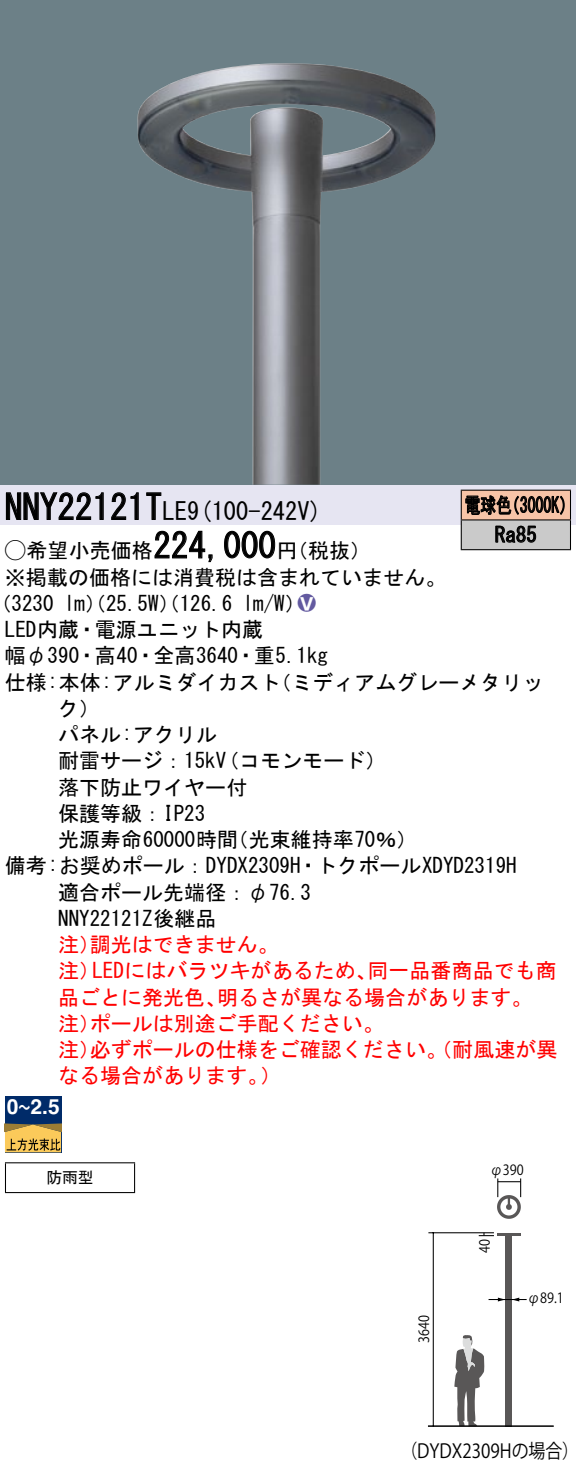
<style>
.page{position:relative;width:576px;height:1474px;background:#fff}
.page>*{position:absolute;margin:0;border:0;box-sizing:border-box;transform-origin:0 0}
.t1{font:35px "MS Gothic";color:#000}
.t2{font:24.5px "MS Gothic";color:#000}
.t3{font:21px/26.6px "MS Gothic";color:#000}
.t4{font:21px/26.2px "MS Gothic";color:#f00}
.t5{font:21px/29.8px "MS Gothic";color:#000;scale:.75 1}
.t6{font:700 21px "Helvetica";color:#fff}
.t7{font:21px "Ford Classification 1";color:#635aa0}
.t8{font:19.25px "Gothic BBB Pro Medium 90 msp RKSJ H";color:#000;scale:.88 1}
.t9{font:17.5px "Gothic MB101 Pro De Bold 90 pv RKSJ H";color:#fff;scale:.8 1}
.t10{font:15.75px "MS Gothic";color:#000}
.t11{font:14px "Gothic BBB Pro Medium 90 msp RKSJ H";color:#000;scale:.9 1}
.s1{font-size:35px}
.s2{font-family:"Ford Classification 1"}
.s3{color:#fff}
.s4{font-family:"Helvetica";font-weight:700;font-size:21px}
</style>
<div class="page">
<div style="left:0;top:0;width:575px;height:485px;background:#6c8087"></div>
<img style="left:137px;top:63px;width:298px;height:422px">
<div style="left:0;top:485px;width:575px;height:40px;background:#e6e5f2"></div>
<svg style="left:6px;top:492px;width:98px;height:28px"></svg>
<svg style="left:111px;top:492px;width:28px;height:28px"></svg>
<svg style="left:146px;top:492px;width:16px;height:28px"></svg>
<svg style="left:154px;top:530px;width:59px;height:33px"></svg>
<svg style="left:224px;top:530px;width:51px;height:29px"></svg>
<div style="left:5px;top:1096px;width:56px;height:56px;background:#002b69"></div>
<svg style="left:5px;top:1123px;width:56px;height:29px;background:#c5a04a"></svg>
<hr style="left:5px;top:1162px;width:130px;height:1px;background:#000">
<svg style="left:5px;top:1163px;width:1px;height:29px"></svg>
<svg style="left:134px;top:1163px;width:1px;height:29px"></svg>
<hr style="left:5px;top:1192px;width:130px;height:1px;background:#000">
<div style="left:461px;top:490px;width:109px;height:30px;background:#f7c4a7"></div>
<div style="left:461px;top:520px;width:109px;height:30px;background:#cacaca"></div>
<hr style="left:460px;top:490px;width:110px;height:1px;background:#000">
<hr style="left:569px;top:491px;width:2px;height:28px;background:#000">
<hr style="left:460px;top:519px;width:110px;height:2px;background:#000">
<hr style="left:569px;top:520px;width:2px;height:29px;background:#000">
<hr style="left:460px;top:549px;width:110px;height:1px;background:#000">
<svg style="left:460px;top:491px;width:104px;height:58px"></svg>
<svg style="left:454px;top:1335px;width:30px;height:91px"></svg>
<hr style="left:497px;top:1233px;width:23px;height:2px;background:#595757">
<div style="left:505px;top:1234px;width:6px;height:193px;background:#595757"></div>
<hr style="left:428px;top:1426px;width:125px;height:1px;background:#000">
<hr style="left:428px;top:1232px;width:65px;height:1px;background:#000">
<hr style="left:432px;top:1232px;width:1px;height:194px;background:#000">
<hr style="left:488px;top:1299px;width:38px;height:1px;background:#000">
<svg style="left:478px;top:1233px;width:15px;height:3px"></svg>
<svg style="left:497px;top:1178px;width:24px;height:41px"></svg>
<svg style="left:512px;top:1298px;width:7px;height:3px"></svg>
<svg style="left:497px;top:1298px;width:8px;height:3px"></svg>
<h1 class="t1" style="left:5px;top:490px;width:142px">NNY22121</h1>
<p class="t2" style="left:145px;top:499px;width:178px"><span class="s1">T</span>LE (9 100-242 (V</p>
<p class="t5" style="left:494px;top:490px;width:57px;text-indent:-30px">電球色<br>Ra85</p>
<p class="t5" style="left:504px;top:490px;width:96px">（3000 (K</p>
<h1 class="t1" style="left:153px;top:528px;width:124px">224,000</h1>
<p class="t3" style="left:5px;top:537px;width:443px"><span class="s2">A</span>希望小売価格<br>※掲載の価格には消費税は含まれていません。</p>
<p class="t7" style="left:298px;top:592px;width:19px">2<span class="s3">8</span></p>
<p class="t3" style="left:276px;top:537px;width:96px">（円税抜(</p>
<p class="t3" style="left:243px;top:590px;width:64px">l m (W/</p>
<p class="t3" style="left:-9px;top:590px;width:65px">（3230</p>
<p class="t3" style="left:5px;top:616px;width:259px">LED内蔵・電源ユニット内蔵</p>
<p class="t3" style="left:5px;top:643px;width:324px">幅φ390・高40・全高3640・重5.1kg</p>
<p class="t3" style="left:270px;top:669px;width:275px">（ミディアムグレーメタリッ</p>
<p class="t3" style="left:64px;top:590px;width:169px">lm）（25.5 ）（W 126.6</p>
<p class="t3" style="left:5px;top:669px;width:277px">仕様:本体:アルミダイカスト</p>
<p class="t3" style="left:58px;top:695px;width:43px">ク(</p>
<p class="t3" style="left:58px;top:721px;width:160px">パネル:アクリル</p>
<p class="t3" style="left:218px;top:748px;width:169px">（コモンモード(</p>
<p class="t3" style="left:58px;top:748px;width:169px">耐雷サージ：15kV</p>
<p class="t3" style="left:58px;top:774px;width:190px">落下防止ワイヤー付</p>
<p class="t3" style="left:58px;top:800px;width:148px">保護等級：IP23</p>
<p class="t3" style="left:227px;top:826px;width:191px">（光束維持率70％(</p>
<p class="t3" style="left:58px;top:826px;width:181px">光源寿命60000時間</p>
<p class="t3" style="left:5px;top:853px;width:513px">備考:お奨めポール：DYDX2309 ・H トクポールXDYD2319H</p>
<p class="t3" style="left:58px;top:879px;width:254px">適合ポール先端径：φ76.3</p>
<p class="t3" style="left:58px;top:905px;width:160px">NNY22121Z後継品</p>
<p class="t4" style="left:90px;top:931px;width:190px">調光はできません。</p>
<p class="t4" style="left:58px;top:931px;width:43px">注）</p>
<p class="t4" style="left:92px;top:958px;width:286px">LEDにはバラツキがあるため、</p>
<p class="t4" style="left:367px;top:958px;width:190px">同一品番商品でも商</p>
<p class="t4" style="left:58px;top:958px;width:43px">注）</p>
<p class="t4" style="left:90px;top:984px;width:295px;text-indent:-32px">品ごとに発光色、<br>ポールは別途ご手配ください。</p>
<p class="t4" style="left:217px;top:984px;width:317px">明るさが異なる場合があります。</p>
<p class="t4" style="left:90px;top:1010px;width:469px;text-indent:-31px">注）<br>必ずポールの仕様をご確認ください。（耐風速が異</p>
<p class="t4" style="left:58px;top:1036px;width:43px">注）</p>
<p class="t4" style="left:58px;top:1063px;width:211px">なる場合があります。</p>
<p class="t4" style="left:260px;top:1063px;width:22px">(</p>
<p class="t9" style="left:7px;top:1093px;width:32px">~<span class="s4">0</span></p>
<p class="t6" style="left:30px;top:1090px;width:31px">2.5</p>
<p class="t10" style="left:46px;top:1170px;width:49px">防雨型</p>
<p class="t11" style="left:490px;top:1162px;width:39px">φ390</p>
<p class="t11" style="left:416px;top:1343px;width:32px;rotate:-90deg">3640</p>
<p class="t11" style="left:476px;top:1253px;width:17px;rotate:-90deg">40</p>
<p class="t11" style="left:527px;top:1290px;width:42px">φ89.1</p>
<p class="t8" style="left:400px;top:1440px;width:204px">（DYDX2309Hの場合(</p>
</div>
